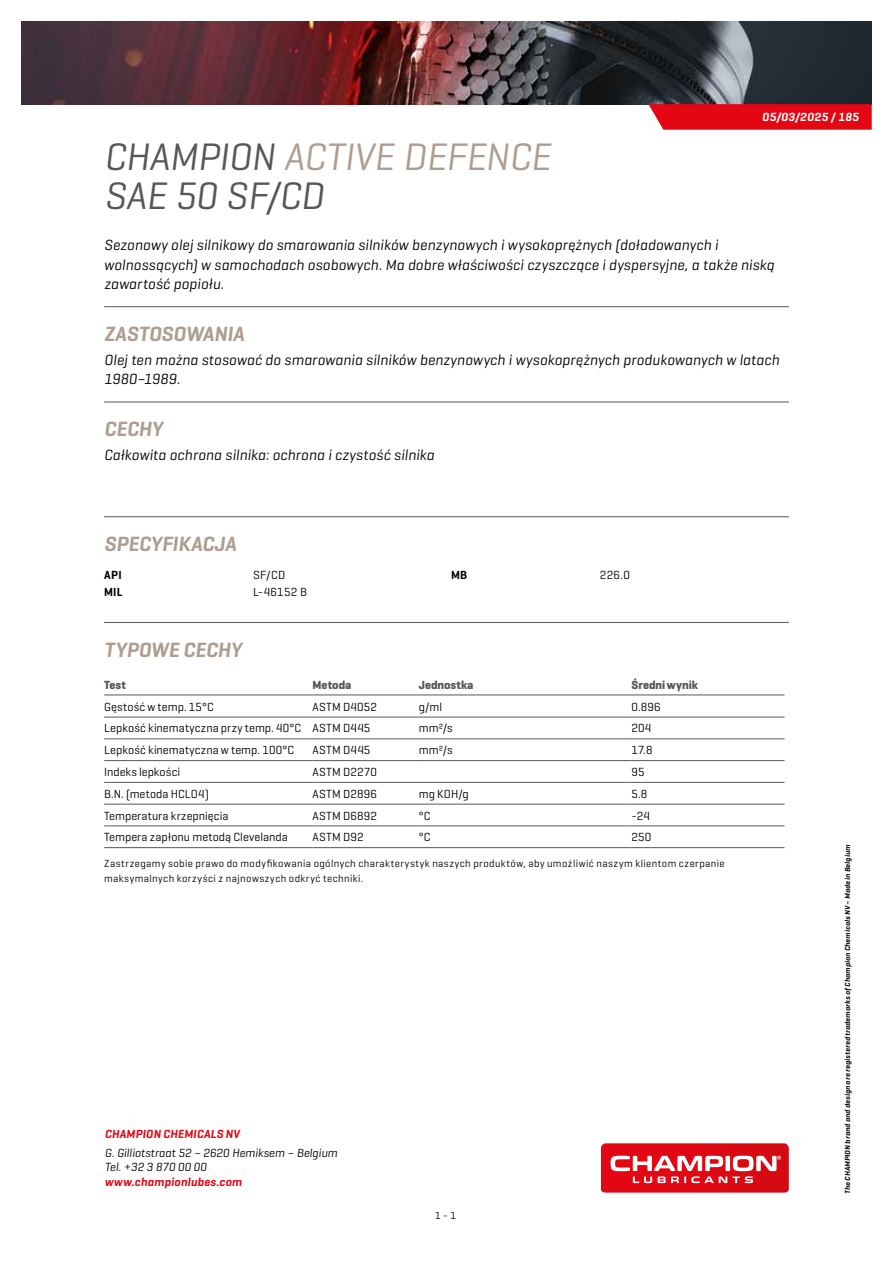
<style>
.page{position:relative;width:893px;height:1263px;background:#fff}
.page>*{position:absolute;margin:0;border:0;box-sizing:border-box;transform-origin:0 0}
.t1{font:italic 39px/39px "Geogrotesque";letter-spacing:-.005em;color:#575756}
.t2{font:italic 600 21px "Geogrotesque";letter-spacing:-.005em;color:#ae9d90}
.t3{font:italic 15px/19.5px "Geogrotesque";letter-spacing:.01em;color:#000}
.t4{font:12px "Geogrotesque";letter-spacing:.01em;color:#000}
.t5{font:italic 12px/14.4px "Geogrotesque";color:#000}
.t6{font:italic 600 12px "Geogrotesque";letter-spacing:.015em;color:#e30613}
.t7{font:700 12px "Geogrotesque";color:#575756}
.t8{font:italic 600 12px "Geogrotesque";letter-spacing:.035em;color:#fff}
.t9{font:600 12px "Geogrotesque";letter-spacing:.015em;color:#000}
.t10{font:10.5px/15px "Geogrotesque";letter-spacing:.04em;color:#000}
.t11{font:italic 600 7.5px "Geogrotesque";letter-spacing:.025em;color:#000}
.s1{color:#ae9d90}
</style>
<div class="page">
<svg style="left:601px;top:1143px;width:188px;height:49px;background:#e43740"></svg>
<img style="left:21px;top:21px;width:851px;height:83px">
<svg style="left:648px;top:104px;width:224px;height:26px;background:#e3121e"></svg>
<hr style="left:104px;top:306px;width:685px;height:1px;background:#575756">
<hr style="left:104px;top:402px;width:685px;height:1px;background:#575756">
<hr style="left:104px;top:516px;width:685px;height:1px;background:#575756">
<hr style="left:104px;top:622px;width:685px;height:1px;background:#575756">
<hr style="left:104px;top:694px;width:209px;height:1px;background:#575756">
<hr style="left:313px;top:694px;width:106px;height:1px;background:#575756">
<hr style="left:419px;top:694px;width:212px;height:1px;background:#575756">
<hr style="left:631px;top:694px;width:153px;height:1px;background:#575756">
<hr style="left:104px;top:717px;width:209px;height:1px;background:#575756">
<hr style="left:313px;top:717px;width:106px;height:1px;background:#575756">
<hr style="left:419px;top:717px;width:212px;height:1px;background:#575756">
<hr style="left:631px;top:717px;width:153px;height:1px;background:#575756">
<hr style="left:104px;top:738px;width:209px;height:1px;background:#575756">
<hr style="left:313px;top:738px;width:106px;height:1px;background:#575756">
<hr style="left:419px;top:738px;width:212px;height:1px;background:#575756">
<hr style="left:631px;top:738px;width:153px;height:1px;background:#575756">
<hr style="left:104px;top:760px;width:209px;height:1px;background:#575756">
<hr style="left:313px;top:760px;width:106px;height:1px;background:#575756">
<hr style="left:419px;top:760px;width:212px;height:1px;background:#575756">
<hr style="left:631px;top:760px;width:153px;height:1px;background:#575756">
<hr style="left:104px;top:782px;width:209px;height:1px;background:#575756">
<hr style="left:313px;top:782px;width:106px;height:1px;background:#575756">
<hr style="left:419px;top:782px;width:212px;height:1px;background:#575756">
<hr style="left:631px;top:782px;width:153px;height:1px;background:#575756">
<hr style="left:104px;top:804px;width:209px;height:1px;background:#575756">
<hr style="left:313px;top:804px;width:106px;height:1px;background:#575756">
<hr style="left:419px;top:804px;width:212px;height:1px;background:#575756">
<hr style="left:631px;top:804px;width:153px;height:1px;background:#575756">
<hr style="left:104px;top:825px;width:209px;height:1px;background:#575756">
<hr style="left:313px;top:825px;width:106px;height:1px;background:#575756">
<hr style="left:419px;top:825px;width:212px;height:1px;background:#575756">
<hr style="left:631px;top:825px;width:153px;height:1px;background:#575756">
<hr style="left:104px;top:847px;width:209px;height:1px;background:#575756">
<hr style="left:313px;top:847px;width:106px;height:1px;background:#575756">
<hr style="left:419px;top:847px;width:212px;height:1px;background:#575756">
<hr style="left:631px;top:847px;width:153px;height:1px;background:#575756">
<p class="t8" style="left:762px;top:110px;width:98px">05/03/2025 / 185</p>
<h1 class="t1" style="left:104px;top:136px;width:448px">CHAMPION <span class="s1">ACTIVE DEFENCE<br></span>SAE 50 SF/CD</h1>
<p class="t3" style="left:104px;top:235px;width:672px">Sezonowy olej silnikowy do smarowania silników benzynowych i wysokoprężnych (doładowanych i wolnossących) w samochodach osobowych. Ma dobre właściwości czyszczące i dyspersyjne, a także niską zawartość popiołu.</p>
<h2 class="t2" style="left:104px;top:321px;width:142px">ZASTOSOWANIA</h2>
<p class="t3" style="left:104px;top:349px;width:677px">Olej ten można stosować do smarowania silników benzynowych i wysokoprężnych produkowanych w latach<br>1980–1989.</p>
<h2 class="t2" style="left:104px;top:416px;width:60px">CECHY</h2>
<p class="t3" style="left:104px;top:445px;width:332px">Całkowita ochrona silnika: ochrona i czystość silnika</p>
<h2 class="t2" style="left:104px;top:531px;width:134px">SPECYFIKACJA</h2>
<p class="t9" style="left:104px;top:567px;width:19px">API</p>
<p class="t4" style="left:253px;top:567px;width:34px">SF/CD</p>
<p class="t9" style="left:104px;top:585px;width:20px">MIL</p>
<p class="t4" style="left:253px;top:585px;width:56px">L-46152 B</p>
<p class="t9" style="left:451px;top:567px;width:18px">MB</p>
<p class="t4" style="left:600px;top:567px;width:32px">226.0</p>
<h2 class="t2" style="left:104px;top:637px;width:139px">TYPOWE CECHY</h2>
<p class="t7" style="left:104px;top:677px;width:23px">Test</p>
<p class="t7" style="left:313px;top:677px;width:40px">Metoda</p>
<p class="t7" style="left:419px;top:677px;width:56px">Jednostka</p>
<p class="t7" style="left:631px;top:677px;width:68px">Średni wynik</p>
<p class="t4" style="left:104px;top:699px;width:111px">Gęstość w temp. 15°C</p>
<p class="t4" style="left:313px;top:699px;width:66px">ASTM D4052</p>
<p class="t4" style="left:419px;top:699px;width:25px">g/ml</p>
<p class="t4" style="left:631px;top:699px;width:31px">0.896</p>
<p class="t4" style="left:104px;top:721px;width:268px">Lepkość kinematyczna przy temp. 40°C ASTM D445</p>
<p class="t4" style="left:419px;top:721px;width:35px">mm²/s</p>
<p class="t4" style="left:631px;top:721px;width:21px">204</p>
<p class="t4" style="left:104px;top:743px;width:191px">Lepkość kinematyczna w temp. 100°C</p>
<p class="t4" style="left:313px;top:743px;width:59px">ASTM D445</p>
<p class="t4" style="left:419px;top:743px;width:35px">mm²/s</p>
<p class="t4" style="left:631px;top:743px;width:23px">17.8</p>
<p class="t4" style="left:104px;top:764px;width:78px">Indeks lepkości</p>
<p class="t4" style="left:313px;top:764px;width:66px">ASTM D2270</p>
<p class="t4" style="left:631px;top:764px;width:15px">95</p>
<p class="t4" style="left:104px;top:786px;width:106px">B.N. (metoda HCLO4)</p>
<p class="t4" style="left:313px;top:786px;width:66px">ASTM D2896</p>
<p class="t4" style="left:419px;top:786px;width:52px">mg KOH/g</p>
<p class="t4" style="left:631px;top:786px;width:17px">5.8</p>
<p class="t4" style="left:104px;top:808px;width:126px">Temperatura krzepnięcia</p>
<p class="t4" style="left:313px;top:808px;width:66px">ASTM D6892</p>
<p class="t4" style="left:419px;top:808px;width:13px">°C</p>
<p class="t4" style="left:631px;top:808px;width:20px">-24</p>
<p class="t4" style="left:104px;top:830px;width:185px">Tempera zapłonu metodą Clevelanda</p>
<p class="t4" style="left:313px;top:830px;width:53px">ASTM D92</p>
<p class="t4" style="left:419px;top:830px;width:13px">°C</p>
<p class="t4" style="left:631px;top:830px;width:21px">250</p>
<p class="t10" style="left:104px;top:856px;width:622px">Zastrzegamy sobie prawo do modyfikowania ogólnych charakterystyk naszych produktów, aby umożliwić naszym klientom czerpanie maksymalnych korzyści z najnowszych odkryć techniki.</p>
<p class="t6" style="left:105px;top:1126px;width:136px">CHAMPION CHEMICALS NV</p>
<p class="t5" style="left:105px;top:1145px;width:234px">G. Gilliotstraat 52 – 2620 Hemiksem – Belgium<br>Tel. +32 3 870 00 00</p>
<p class="t6" style="left:105px;top:1174px;width:139px">www.championlubes.com</p>
<p class="t10" style="left:435px;top:1207px;width:23px">1 - 1</p>
<p class="t11" style="left:843px;top:1194px;width:351px;rotate:-90deg">The CHAMPION brand and design are registered trademarks of Champion Chemicals NV – Made in Belgium</p>
</div>
